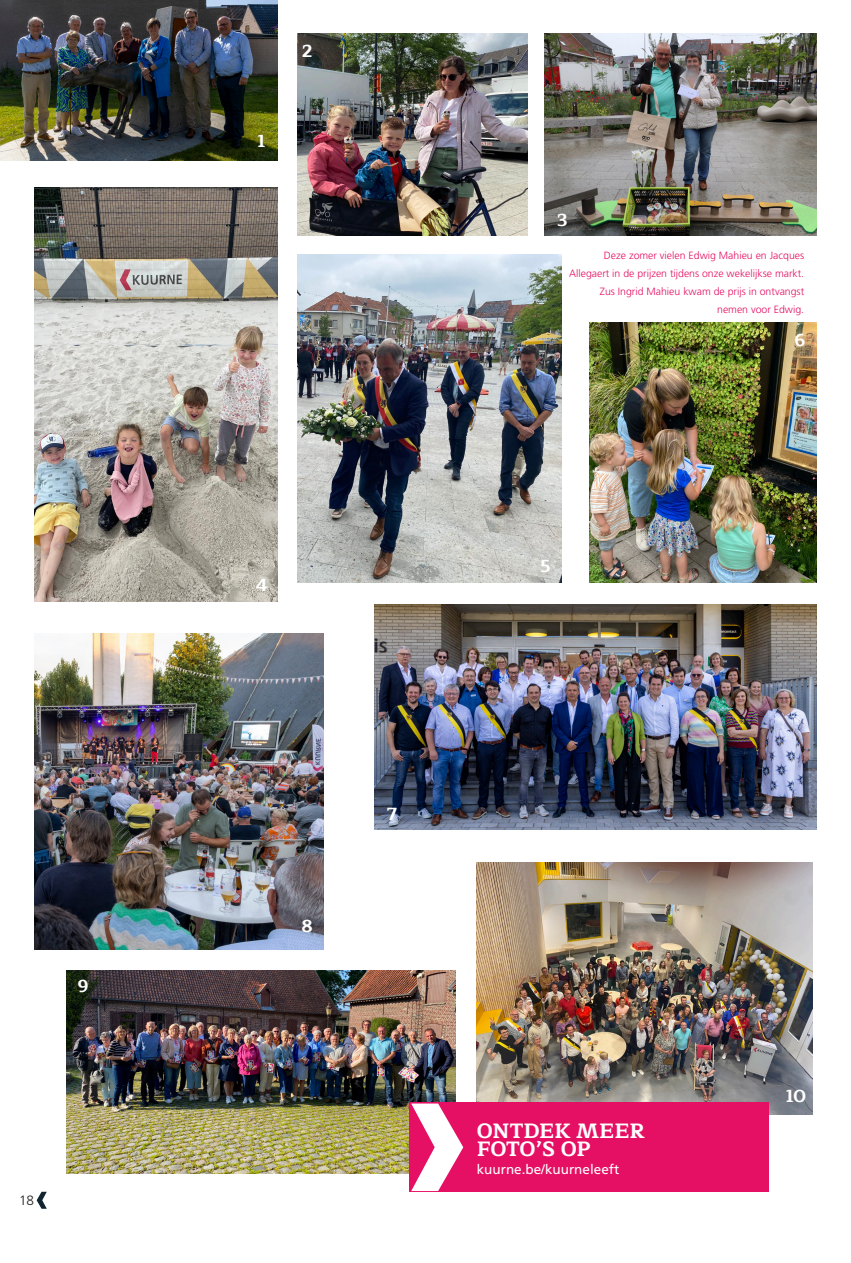
<style>
.page{position:relative;width:851px;height:1263px;background:#fff}
.page>*{position:absolute;margin:0;border:0;box-sizing:border-box;transform-origin:0 0}
.INFK_Call_to_action_titel{font:700 21px "Maitree";letter-spacing:-.01em;color:#fff}
.INFK_Inhoud_paginanummers_bij_afbeelding{font:700 18px "Maitree";color:#fff}
.INFK_Call_to_action_body{font:13.5px "Frutiger LT Std";color:#fff}
.t1{font:300 13.5px "Frutiger LT Std";color:#231f20}
.INFK_Paginanummer{font:300 10.5px/18px "Frutiger LT Std";color:#e50f63;text-align:right}
</style>
<div class="page">
<img style="left:0;top:0;width:278px;height:160px">
<img style="left:298px;top:255px;width:263px;height:327px">
<img style="left:374px;top:605px;width:442px;height:225px">
<img style="left:298px;top:33px;width:229px;height:203px">
<img style="left:589px;top:322px;width:227px;height:260px">
<img style="left:544px;top:33px;width:272px;height:203px">
<img style="left:34px;top:187px;width:244px;height:414px">
<img style="left:476px;top:862px;width:336px;height:252px">
<img style="left:66px;top:970px;width:389px;height:203px">
<img style="left:34px;top:634px;width:289px;height:315px">
<div style="left:410px;top:1102px;width:358px;height:90px;background:#e50f63"></div>
<svg style="left:411px;top:1103px;width:52px;height:88px"></svg>
<svg style="left:37px;top:1192px;width:10px;height:17px"></svg>
<p class="INFK_Inhoud_paginanummers_bij_afbeelding" style="left:77px;top:970px;width:13px">9</p>
<p class="t1" style="left:19px;top:1193px;width:17px">18</p>
<p class="INFK_Inhoud_paginanummers_bij_afbeelding" style="left:257px;top:126px;width:10px">1</p>
<p class="INFK_Inhoud_paginanummers_bij_afbeelding" style="left:302px;top:36px;width:12px">2</p>
<p class="INFK_Inhoud_paginanummers_bij_afbeelding" style="left:256px;top:569px;width:13px">4</p>
<p class="INFK_Inhoud_paginanummers_bij_afbeelding" style="left:557px;top:204px;width:12px">3</p>
<p class="INFK_Paginanummer" style="left:569px;top:247px;width:236px">Deze zomer vielen Edwig Mahieu en Jacques Allegaert in de prijzen tijdens onze wekelijkse markt.<br>Zus Ingrid Mahieu kwam de prijs in ontvangst nemen voor Edwig.</p>
<p class="INFK_Inhoud_paginanummers_bij_afbeelding" style="left:794px;top:324px;width:13px">6</p>
<p class="INFK_Inhoud_paginanummers_bij_afbeelding" style="left:540px;top:551px;width:12px">5</p>
<p class="INFK_Inhoud_paginanummers_bij_afbeelding" style="left:301px;top:910px;width:13px">8</p>
<p class="INFK_Inhoud_paginanummers_bij_afbeelding" style="left:387px;top:798px;width:12px">7</p>
<p class="INFK_Call_to_action_titel" style="left:476px;top:1113px;width:170px">ONTDEK MEER</p>
<p class="INFK_Call_to_action_titel" style="left:476px;top:1131px;width:115px">FOTO’S OP</p>
<p class="INFK_Call_to_action_body" style="left:476px;top:1161px;width:144px">kuurne.be/kuurneleeft</p>
<p class="INFK_Inhoud_paginanummers_bij_afbeelding" style="left:785px;top:1081px;width:22px">10</p>
</div>
